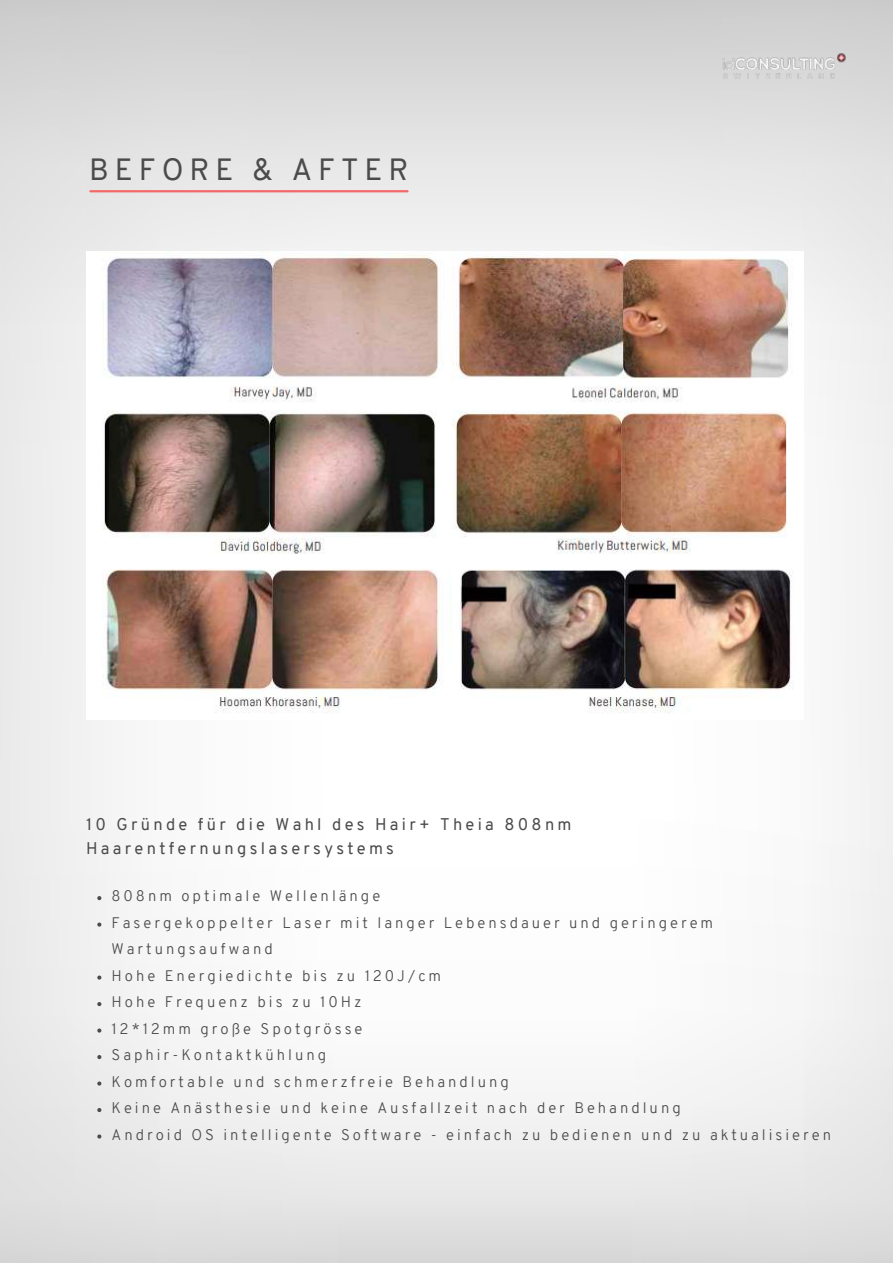
<style>
.page{position:relative;width:893px;height:1264px;background:#fff}
.page>*{position:absolute;margin:0;border:0;box-sizing:border-box;transform-origin:0 0}
.t1{font:30px "Overpass";letter-spacing:.2em;color:#4b4b4b}
.t2{font:16.5px/23.5px "Overpass";letter-spacing:.2em;color:#4b4b4b}
.t3{font:300 15px/26.5px "Overpass";letter-spacing:.2em;color:#4b4b4b}
</style>
<div class="page">
<img style="left:0;top:0;width:892px;height:1262px">
<img style="left:720px;top:50px;width:127px;height:31px">
<hr style="left:90px;top:190px;width:317px;height:2px;background:#f46868">
<img style="left:86px;top:251px;width:717px;height:468px">
<svg style="left:97px;top:896px;width:4px;height:4px"></svg>
<svg style="left:97px;top:922px;width:4px;height:4px"></svg>
<svg style="left:97px;top:975px;width:4px;height:4px"></svg>
<svg style="left:97px;top:1002px;width:4px;height:4px"></svg>
<svg style="left:97px;top:1028px;width:4px;height:4px"></svg>
<svg style="left:97px;top:1055px;width:4px;height:4px"></svg>
<svg style="left:97px;top:1081px;width:4px;height:4px"></svg>
<svg style="left:97px;top:1107px;width:4px;height:5px"></svg>
<svg style="left:97px;top:1134px;width:4px;height:4px"></svg>
<h1 class="t1" style="left:89px;top:148px;width:321px">BEFORE &amp; AFTER</h1>
<p class="t2" style="left:86px;top:813px;width:487px">10 Gründe für die Wahl des Hair+ Theia 808nm<br>Haarentfernungslasersystems</p>
<p class="t3" style="left:111px;top:882px;width:721px">808nm optimale Wellenlänge<br>Fasergekoppelter Laser mit langer Lebensdauer und geringerem Wartungsaufwand<br>Hohe Energiedichte bis zu 120J/cm<br>Hohe Frequenz bis zu 10Hz<br>12*12mm große Spotgrösse<br>Saphir-Kontaktkühlung<br>Komfortable und schmerzfreie Behandlung<br>Keine Anästhesie und keine Ausfallzeit nach der Behandlung<br>Android OS intelligente Software - einfach zu bedienen und zu aktualisieren</p>
</div>
